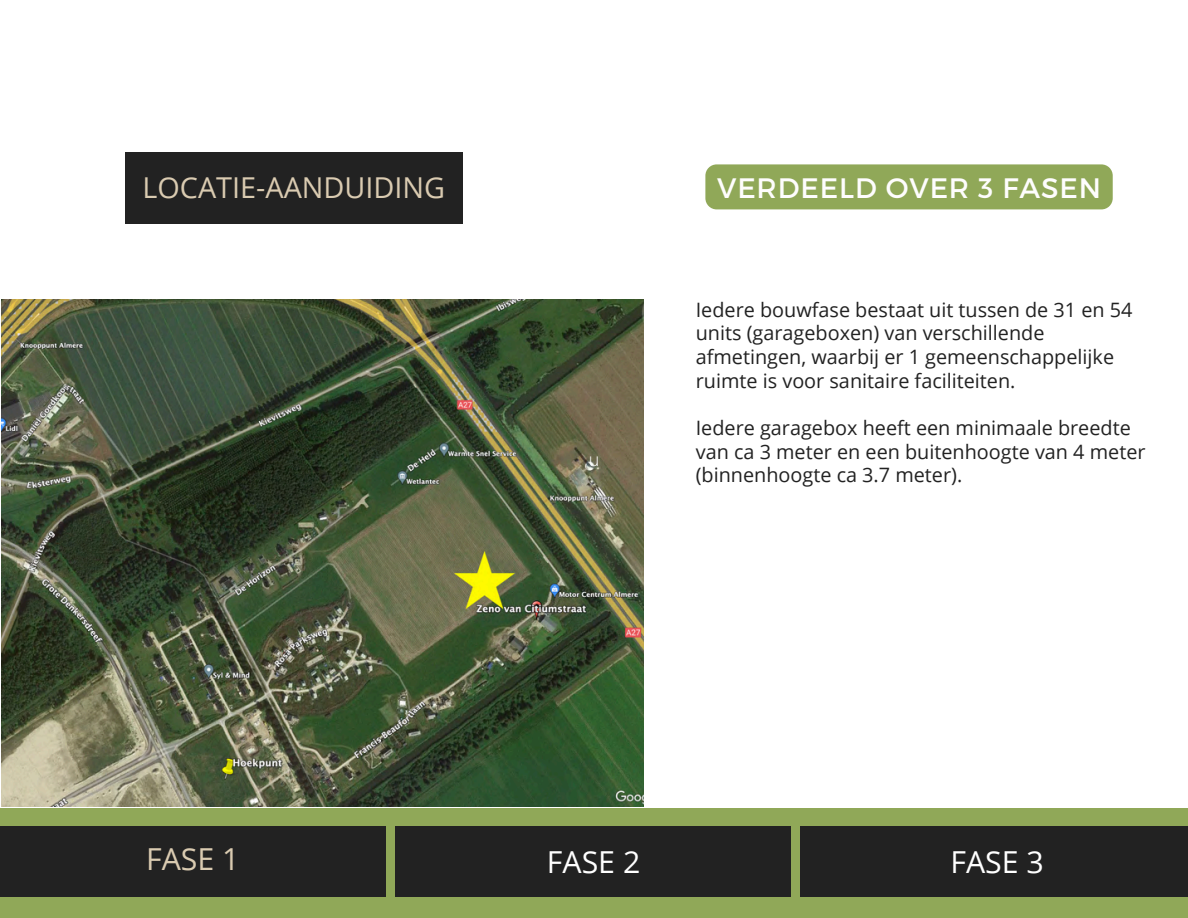
<style>
.page{position:relative;width:1188px;height:918px;background:#fff}
.page>*{position:absolute;margin:0;border:0;box-sizing:border-box;transform-origin:0 0}
.t1{font:30.3px "Open Sans";color:#fff}
.t2{font:30.3px "Open Sans";color:#dacbb1}
.t3{font:28.8px "Open Sans";color:#dacbb1}
.t4{font:28.05px "Montserrat";letter-spacing:.03em;color:#fefdfd}
.t5{font:19.8px/23.7px "Open Sans";color:#222}
.t6{font:300 18px "Open Sans";color:#fff}
</style>
<div class="page">
<div style="left:0;top:808px;width:1188px;height:110px;background:#90a858"></div>
<div style="left:0;top:826px;width:386px;height:70px;background:#222"></div>
<div style="left:395px;top:826px;width:396px;height:70px;background:#222"></div>
<div style="left:800px;top:826px;width:388px;height:70px;background:#222"></div>
<img style="left:1px;top:299px;width:643px;height:507px">
<div style="left:705px;top:164px;width:408px;height:45px;background:#90a858"></div>
<div style="left:125px;top:152px;width:338px;height:72px;background:#222"></div>
<h1 class="t3" style="left:143px;top:167px;width:304px">LOCATIE-AANDUIDING</h1>
<h1 class="t6" style="left:589px;top:447px;width:12px">u</h1>
<h1 class="t4" style="left:717px;top:170px;width:385px">VERDEELD OVER 3 FASEN</h1>
<h1 class="t5" style="left:696px;top:297px;width:438px">Iedere bouwfase bestaat uit tussen de 31 en 54 units (garageboxen) van verschillende afmetingen, waarbij er 1 gemeenschappelijke ruimte is voor sanitaire faciliteiten.</h1>
<h1 class="t5" style="left:696px;top:415px;width:451px">Iedere garagebox heeft een minimaale breedte van ca 3 meter en een buitenhoogte van 4 meter (binnenhoogte ca 3.7 meter).</h1>
<p class="t2" style="left:146px;top:838px;width:95px">FASE 1</p>
<p class="t1" style="left:547px;top:841px;width:95px">FASE 2</p>
<p class="t1" style="left:951px;top:841px;width:95px">FASE 3</p>
</div>
